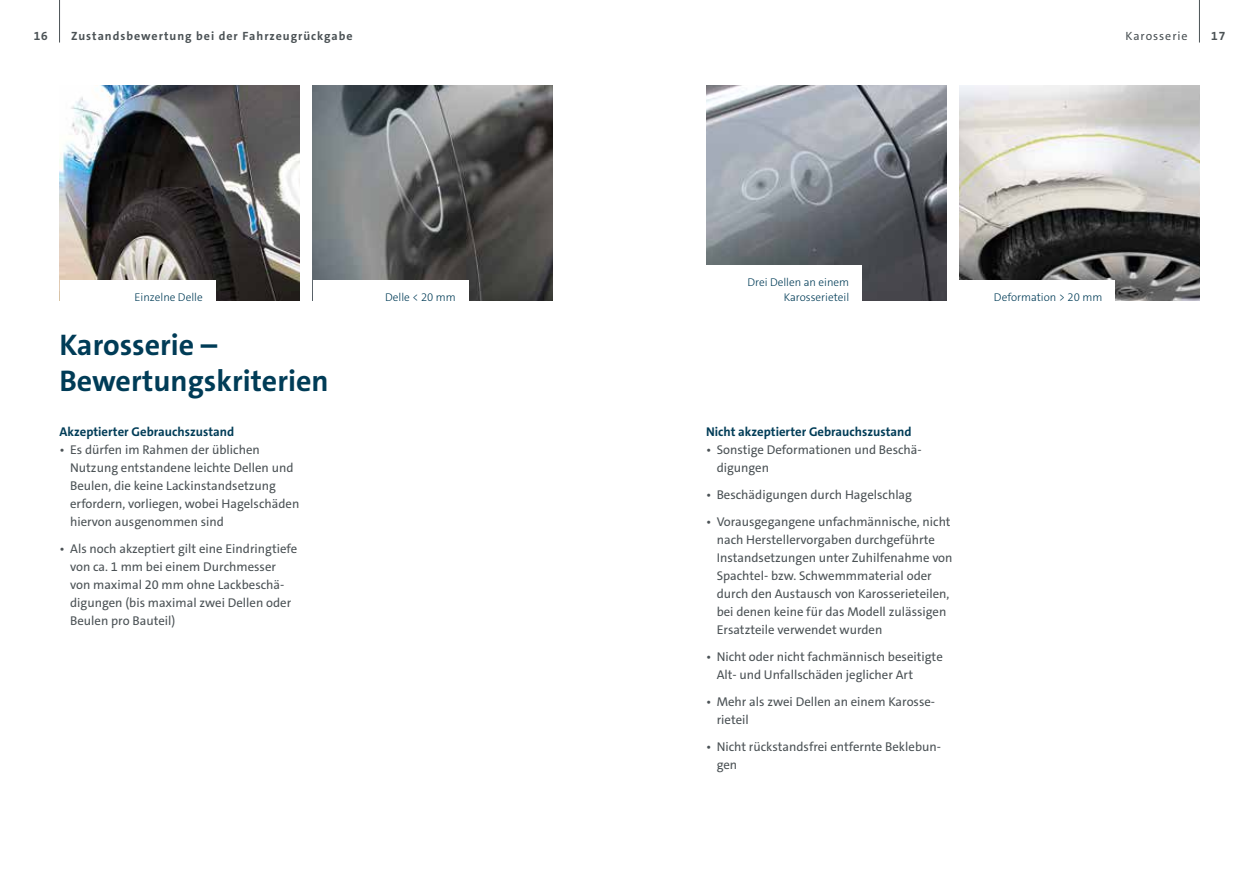
<style>
.page{position:relative;width:1259px;height:893px;background:#fff}
.page>*{position:absolute;margin:0;border:0;box-sizing:border-box;transform-origin:0 0}
.t1{font:700 30px/36px "VWAG The Sans";color:#003c57}
.t2{font:12.75px/18px "VWAG The Sans";color:#4b5255}
.t3{font:700 12.75px "VWAG The Sans";color:#003c57}
.t4{font:700 12px "VWAG The Sans";letter-spacing:.08em;color:#4b5255}
.t5{font:12px "VWAG The Sans";letter-spacing:.08em;color:#4b5255}
.t6{font:300 11.25px "VWAG The Sans";color:#003c57}
</style>
<div class="page">
<img style="left:60px;top:85px;width:240px;height:216px">
<img style="left:706px;top:85px;width:240px;height:216px">
<img style="left:313px;top:85px;width:240px;height:216px">
<img style="left:959px;top:85px;width:240px;height:216px">
<hr style="left:59px;top:0;width:1px;height:43px;background:#4b5255">
<hr style="left:1199px;top:0;width:1px;height:43px;background:#4b5255">
<div style="left:60px;top:280px;width:155px;height:34px;background:#fff"></div>
<div style="left:706px;top:265px;width:156px;height:49px;background:#fff"></div>
<div style="left:313px;top:280px;width:155px;height:34px;background:#fff"></div>
<div style="left:959px;top:280px;width:156px;height:34px;background:#fff"></div>
<p class="t4" style="left:34px;top:28px;width:16px">16</p>
<p class="t4" style="left:71px;top:28px;width:283px">Zustandsbewertung bei der Fahrzeugrückgabe</p>
<p class="t5" style="left:1125px;top:28px;width:64px">Karosserie</p>
<p class="t4" style="left:1211px;top:28px;width:16px">17</p>
<p class="t6" style="left:134px;top:290px;width:70px">Einzelne Delle</p>
<h1 class="t1" style="left:59px;top:327px;width:271px">Karosserie –<br>Bewertungskriterien</h1>
<p class="t3" style="left:60px;top:424px;width:176px">Akzeptierter Gebrauchszustand</p>
<p class="t2" style="left:70px;top:441px;width:231px;text-indent:-11px">• Es dürfen im Rahmen der üblichen Nutzung entstandene leichte Dellen und Beulen, die keine Lackinstandsetzung erfordern, vorliegen, wobei Hagelschäden hiervon ausgenommen sind</p>
<p class="t2" style="left:70px;top:540px;width:229px;text-indent:-11px">• Als noch akzeptiert gilt eine Eindringtiefe von ca. 1 mm bei einem Durchmesser von maximal 20 mm ohne Lackbeschä&shy;digungen (bis maximal zwei Dellen oder Beulen pro Bauteil)</p>
<p class="t6" style="left:747px;top:275px;width:103px">Drei Dellen an einem</p>
<p class="t6" style="left:385px;top:290px;width:72px">Delle &lt; 20 mm</p>
<p class="t6" style="left:784px;top:290px;width:67px">Karosserieteil</p>
<p class="t6" style="left:994px;top:290px;width:110px">Deformation &gt; 20 mm</p>
<p class="t3" style="left:706px;top:424px;width:207px">Nicht akzeptierter Gebrauchszustand</p>
<p class="t2" style="left:716px;top:441px;width:206px;text-indent:-11px">• Sonstige Deformationen und Beschä&shy;digungen</p>
<p class="t2" style="left:706px;top:486px;width:207px">• Beschädigungen durch Hagelschlag</p>
<p class="t2" style="left:716px;top:513px;width:237px;text-indent:-11px">• Vorausgegangene unfachmännische, nicht nach Herstellervorgaben durchgeführte Instandsetzungen unter Zuhilfenahme von Spachtel- bzw. Schwemmmaterial oder durch den Austausch von Karosserieteilen, bei denen keine für das Modell zulässigen Ersatzteile verwendet wurden</p>
<p class="t2" style="left:716px;top:648px;width:228px;text-indent:-11px">• Nicht oder nicht fachmännisch beseitigte<br>Alt- und Unfallschäden jeglicher Art</p>
<p class="t2" style="left:716px;top:693px;width:220px;text-indent:-11px">• Mehr als zwei Dellen an einem Karosse&shy;rieteil</p>
<p class="t2" style="left:716px;top:738px;width:226px;text-indent:-11px">• Nicht rückstandsfrei entfernte Beklebun&shy;gen</p>
</div>
